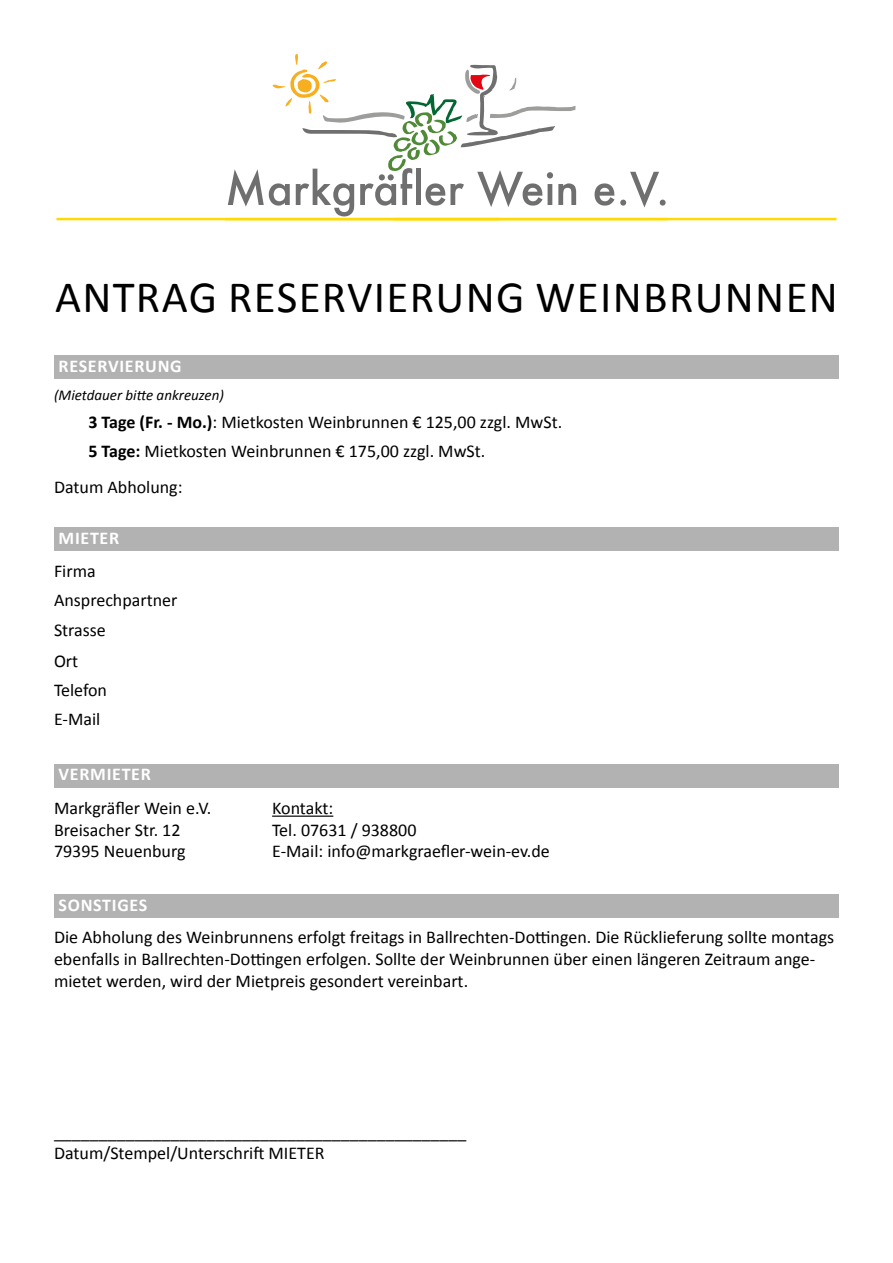
<style>
.page{position:relative;width:893px;height:1263px;background:#fff}
.page>*{position:absolute;margin:0;border:0;box-sizing:border-box;transform-origin:0 0}
.t1{font:45px "Calibri";letter-spacing:.03em;color:#000}
.t2{font:18px/21.6px "Calibri";color:#000}
.t3{font:700 18px "Calibri";letter-spacing:.04em;color:#fff}
.t4{font:italic 15px "Calibri";color:#000}
.s1{font-weight:700}
</style>
<div class="page">
<svg style="left:595px;top:183px;width:19px;height:23px"></svg>
<svg style="left:620px;top:172px;width:46px;height:35px"></svg>
<svg style="left:228px;top:54px;width:348px;height:162px"></svg>
<hr style="left:56px;top:218px;width:443px;height:2px;background:#ffda00">
<hr style="left:394px;top:218px;width:442px;height:2px;background:#ffda00">
<div style="left:54px;top:355px;width:785px;height:23px;background:#b3b2b2"></div>
<div style="left:54px;top:528px;width:785px;height:23px;background:#b3b2b2"></div>
<div style="left:54px;top:764px;width:785px;height:23px;background:#b3b2b2"></div>
<div style="left:54px;top:894px;width:785px;height:24px;background:#b3b2b2"></div>
<hr style="left:272px;top:815px;width:61px;height:2px;background:#000">
<p class="t1" style="left:55px;top:269px;width:784px">ANTRAG RESERVIERUNG WEINBRUNNEN</p>
<p class="t3" style="left:59px;top:354px;width:125px">RESERVIERUNG</p>
<p class="t4" style="left:54px;top:385px;width:172px">(Mietdauer bitte ankreuzen)</p>
<p class="t2" style="left:88px;top:411px;width:475px"><span class="s1">3 Tage (Fr. - Mo.)</span>: Mietkosten Weinbrunnen € 125,00 zzgl. MwSt.</p>
<p class="t2" style="left:88px;top:440px;width:398px"><span class="s1">5 Tage:</span> Mietkosten Weinbrunnen € 175,00 zzgl. MwSt.</p>
<p class="t2" style="left:54px;top:476px;width:130px">Datum Abholung:</p>
<p class="t3" style="left:59px;top:527px;width:62px">MIETER</p>
<p class="t2" style="left:54px;top:560px;width:43px">Firma</p>
<p class="t2" style="left:54px;top:589px;width:125px">Ansprechpartner</p>
<p class="t2" style="left:54px;top:619px;width:53px">Strasse</p>
<p class="t2" style="left:54px;top:651px;width:26px">Ort</p>
<p class="t2" style="left:54px;top:679px;width:55px">Telefon</p>
<p class="t2" style="left:54px;top:708px;width:48px">E-Mail</p>
<p class="t3" style="left:59px;top:763px;width:94px">VERMIETER</p>
<p class="t2" style="left:54px;top:797px;width:159px">Markgräfler Wein e.V.</p>
<p class="t2" style="left:54px;top:819px;width:128px">Breisacher Str. 12</p>
<p class="t2" style="left:54px;top:841px;width:133px">79395 Neuenburg</p>
<p class="t3" style="left:59px;top:893px;width:90px">SONSTIGES</p>
<p class="t2" style="left:272px;top:797px;width:63px">Kontakt:</p>
<p class="t2" style="left:272px;top:819px;width:146px">Tel. 07631 / 938800</p>
<p class="t2" style="left:272px;top:841px;width:279px">E-Mail: info@markgraefler-wein-ev.de</p>
<p class="t2" style="left:54px;top:927px;width:782px">Die Abholung des Weinbrunnens erfolgt freitags in Ballrechten-Dottingen. Die Rücklieferung sollte montags ebenfalls in Ballrechten-Dottingen erfolgen. Sollte der Weinbrunnen über einen längeren Zeitraum ange&shy;mietet werden, wird der Mietpreis gesondert vereinbart.</p>
<p class="t2" style="left:54px;top:1121px;width:414px">______________________________________________</p>
<p class="t2" style="left:54px;top:1143px;width:272px">Datum/Stempel/Unterschrift MIETER</p>
</div>
